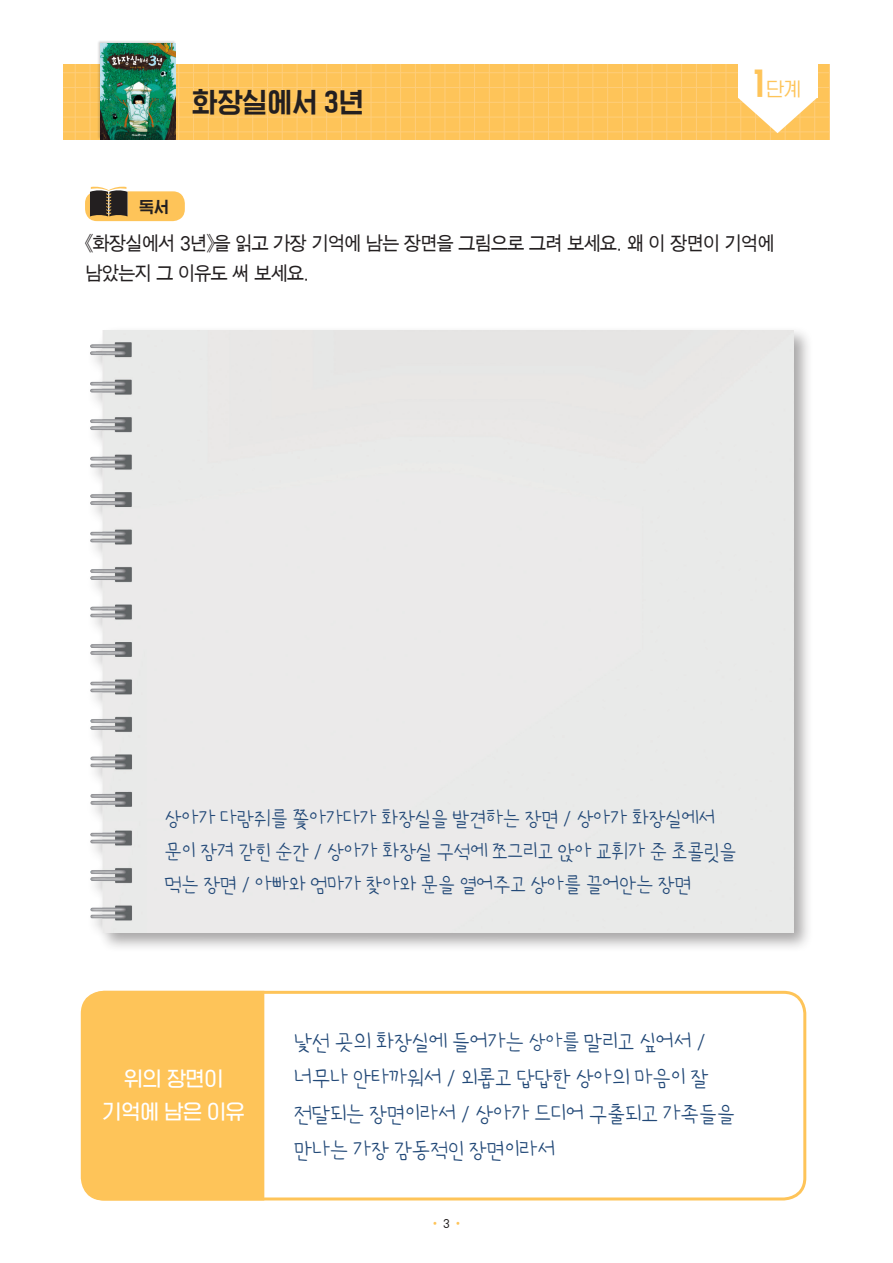
<style>
.page{position:relative;width:893px;height:1263px;background:#fff}
.page>*{position:absolute;margin:0;border:0;box-sizing:border-box;transform-origin:0 0}
.본문_파란상자{font:28.5px "HGG Gothicssi P80 g";color:#231f20}
.정답{font:24px "Miraen Kkakdugi Note";letter-spacing:-.04em;color:#214877}
.정답-2{font:22.5px "Miraen Kkakdugi Note";letter-spacing:-.04em;color:#214877}
.t1{font:21px "HGG Gothicssi P60 g";color:#fff}
.t2{font:19.65px "HGG Gothicssi P40 g";color:#fec459}
.본문_파란상자-2{font:19.5px "SMJ Gothic 10 Pro";letter-spacing:-.1em;color:#231f20;scale:.93 1}
.t3{font:16.5px "HGG Gothicssi P80 g";color:#231f20}
.본문_파란상자-3{font:12px "SMJ Gothic 10 Pro";color:#fec459;scale:.93 1}
.s1{font-family:"HGG Gothicssi P80 g";font-size:36px}
.s2{font-size:22.5px}
.s3{color:#231f20}
</style>
<div class="page">
<div style="left:85px;top:191px;width:100px;height:30px;background:#fec459;border-radius:12px"></div>
<svg style="left:90px;top:186px;width:38px;height:30px"></svg>
<div style="left:63px;top:65px;width:767px;height:75px;background:#fec459"></div>
<hr style="left:282px;top:65px;width:1px;height:75px;background:#fece7a">
<hr style="left:740px;top:65px;width:1px;height:75px;background:#fece7a">
<hr style="left:622px;top:65px;width:1px;height:75px;background:#fece7a">
<hr style="left:400px;top:65px;width:1px;height:75px;background:#fece7a">
<hr style="left:563px;top:65px;width:1px;height:75px;background:#fece7a">
<hr style="left:341px;top:65px;width:1px;height:75px;background:#fece7a">
<hr style="left:799px;top:65px;width:1px;height:75px;background:#fece7a">
<hr style="left:223px;top:65px;width:1px;height:75px;background:#fece7a">
<hr style="left:681px;top:65px;width:1px;height:75px;background:#fece7a">
<hr style="left:459px;top:65px;width:1px;height:75px;background:#fece7a">
<hr style="left:75px;top:65px;width:1px;height:75px;background:#fece7a">
<hr style="left:533px;top:65px;width:1px;height:75px;background:#fece7a">
<hr style="left:311px;top:65px;width:1px;height:75px;background:#fece7a">
<hr style="left:770px;top:65px;width:1px;height:75px;background:#fece7a">
<hr style="left:193px;top:65px;width:1px;height:75px;background:#fece7a">
<hr style="left:652px;top:65px;width:1px;height:75px;background:#fece7a">
<hr style="left:430px;top:65px;width:1px;height:75px;background:#fece7a">
<hr style="left:592px;top:65px;width:1px;height:75px;background:#fece7a">
<hr style="left:371px;top:65px;width:1px;height:75px;background:#fece7a">
<hr style="left:829px;top:65px;width:1px;height:75px;background:#fece7a">
<hr style="left:252px;top:65px;width:1px;height:75px;background:#fece7a">
<hr style="left:711px;top:65px;width:1px;height:75px;background:#fece7a">
<hr style="left:489px;top:65px;width:1px;height:75px;background:#fece7a">
<hr style="left:519px;top:65px;width:1px;height:75px;background:#fece7a">
<hr style="left:297px;top:65px;width:1px;height:75px;background:#fece7a">
<hr style="left:755px;top:65px;width:1px;height:75px;background:#fece7a">
<hr style="left:178px;top:65px;width:1px;height:75px;background:#fece7a">
<hr style="left:637px;top:65px;width:1px;height:75px;background:#fece7a">
<hr style="left:415px;top:65px;width:1px;height:75px;background:#fece7a">
<hr style="left:578px;top:65px;width:1px;height:75px;background:#fece7a">
<hr style="left:356px;top:65px;width:1px;height:75px;background:#fece7a">
<hr style="left:814px;top:65px;width:1px;height:75px;background:#fece7a">
<hr style="left:238px;top:65px;width:1px;height:75px;background:#fece7a">
<hr style="left:696px;top:65px;width:1px;height:75px;background:#fece7a">
<hr style="left:474px;top:65px;width:1px;height:75px;background:#fece7a">
<hr style="left:90px;top:65px;width:1px;height:75px;background:#fece7a">
<hr style="left:548px;top:65px;width:1px;height:75px;background:#fece7a">
<hr style="left:326px;top:65px;width:1px;height:75px;background:#fece7a">
<hr style="left:785px;top:65px;width:1px;height:75px;background:#fece7a">
<hr style="left:208px;top:65px;width:1px;height:75px;background:#fece7a">
<hr style="left:666px;top:65px;width:1px;height:75px;background:#fece7a">
<hr style="left:445px;top:65px;width:1px;height:75px;background:#fece7a">
<hr style="left:607px;top:65px;width:1px;height:75px;background:#fece7a">
<hr style="left:385px;top:65px;width:1px;height:75px;background:#fece7a">
<hr style="left:267px;top:65px;width:1px;height:75px;background:#fece7a">
<hr style="left:726px;top:65px;width:1px;height:75px;background:#fece7a">
<hr style="left:504px;top:65px;width:1px;height:75px;background:#fece7a">
<hr style="left:63px;top:117px;width:767px;height:1px;background:#fece7a">
<hr style="left:63px;top:87px;width:767px;height:1px;background:#fece7a">
<hr style="left:63px;top:131px;width:767px;height:1px;background:#fece7a">
<hr style="left:63px;top:72px;width:767px;height:1px;background:#fece7a">
<hr style="left:63px;top:102px;width:767px;height:1px;background:#fece7a">
<svg style="left:738px;top:98px;width:79px;height:35px"></svg>
<div style="left:738px;top:27px;width:79px;height:71px;background:#fff"></div>
<div style="left:97px;top:40px;width:79px;height:100px;background:#231f20;opacity:.2"></div>
<img style="left:101px;top:44px;width:75px;height:96px">
<div style="left:87px;top:326px;width:726px;height:626px;background:#231f20;opacity:.4"></div>
<div style="left:91px;top:330px;width:702px;height:602px;background:#e9eae9"></div>
<div style="left:81px;top:991px;width:725px;height:209px;border:3px solid #fec459;border-radius:21px"></div>
<div style="left:80px;top:990px;width:186px;height:211px;background:#fec459"></div>
<p class="본문_파란상자" style="left:192px;top:86px;width:173px">화장실에서 3년</p>
<p class="t3" style="left:139px;top:197px;width:31px">독서</p>
<p class="t2" style="left:754px;top:78px;width:49px"><span class="s1">1</span>단계</p>
<p class="본문_파란상자-2" style="left:85px;top:234px;width:743px">《화장실에서 3년》을 읽고 가장 기억에 남는 장면을 그림으로 그려 보세요. 왜 이 장면이 기억에</p>
<p class="본문_파란상자-2" style="left:85px;top:264px;width:243px">남았는지 그 이유도 써 보세요.</p>
<p class="정답-2" style="left:165px;top:807px;width:553px">상아가 다람쥐를 쫓아가다가 화장실을 발견하는 장면 / 상아가 화장실에서</p>
<p class="정답-2" style="left:165px;top:840px;width:574px">문이 잠겨 갇힌 순간 / 상아가 화장실 구석에 쪼그리고 앉아 교휘가 준 초콜릿을</p>
<p class="정답-2" style="left:165px;top:873px;width:529px">먹는 장면 / 아빠와 엄마가 찾아와 문을 열어주고 상아를 끌어안는 장면</p>
<p class="t1" style="left:124px;top:1067px;width:101px">위의 장면이</p>
<p class="t1" style="left:103px;top:1100px;width:144px">기억에 남은 이유</p>
<p class="정답" style="left:294px;top:1030px;width:414px">낯선 곳의 화장실에 들어가는 <span class="s2">상아를</span> 말리고 싶어서 /</p>
<p class="정답" style="left:294px;top:1066px;width:417px">너무나 안타까워서 / 외롭고 답답한 상아의 마음이 잘</p>
<p class="정답" style="left:294px;top:1102px;width:443px">전달되는 장면이라서 / 상아가 드디어 구출되고 가족들을</p>
<p class="정답" style="left:294px;top:1138px;width:264px">만나는 가장 감동적인 장면이라서</p>
<p class="본문_파란상자-3" style="left:429px;top:1217px;width:38px">• <span class="s3">3</span> •</p>
</div>
